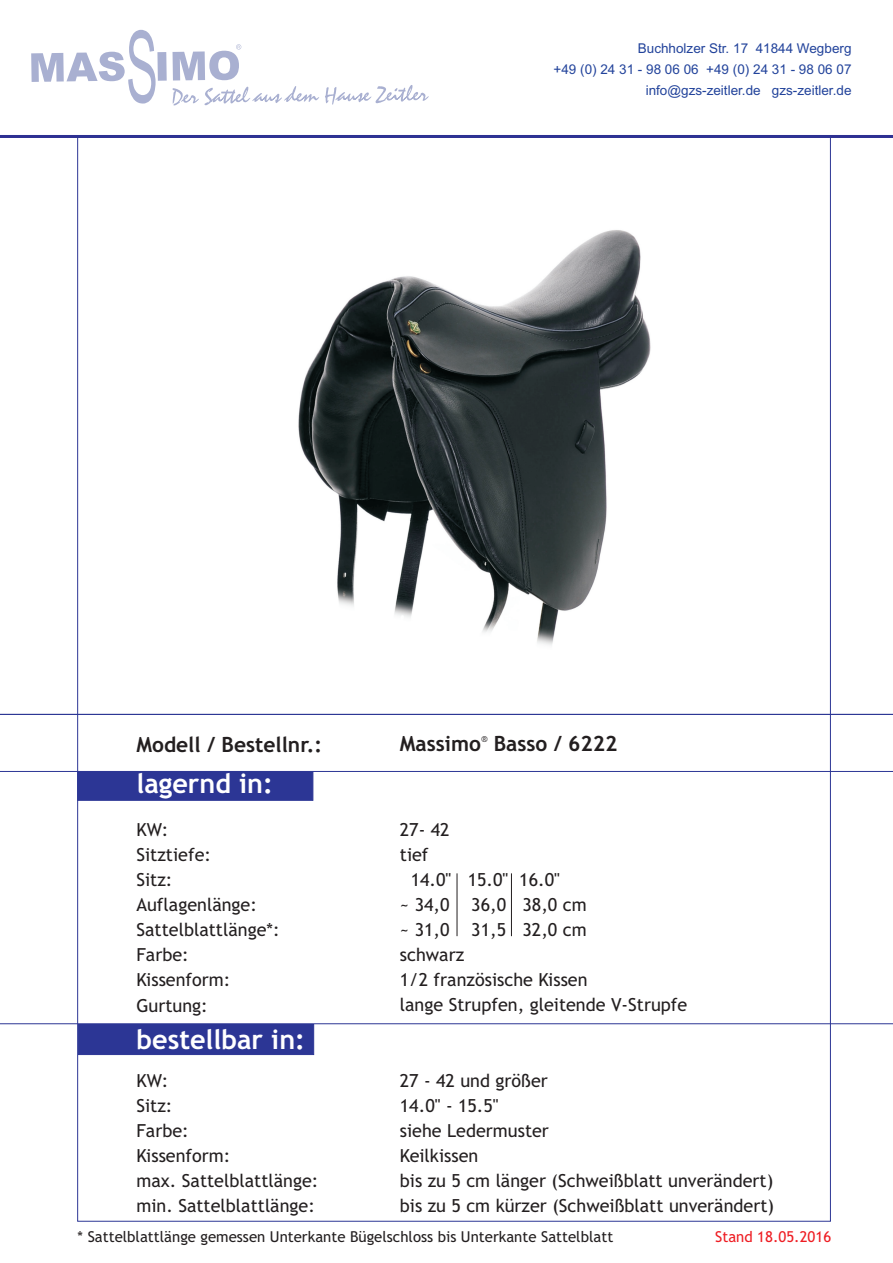
<style>
.page{position:relative;width:893px;height:1263px;background:#fff}
.page>*{position:absolute;margin:0;border:0;box-sizing:border-box;transform-origin:0 0}
.t1{font:700 27px "Trebuchet MS";color:#fff}
.t2{font:700 21px "Trebuchet MS";color:#231f20}
.t3{font:18px/25px "Trebuchet MS";color:#231f20}
.t4{font:15px "Trebuchet MS";color:#231f20}
.t5{font:15px "Trebuchet MS";color:#ee1d23}
.t6{font:13.5px/21.3px "Arial";color:#22439b;text-align:right}
.t7{font:9px "Trebuchet MS";color:#231f20}
</style>
<div class="page">
<svg style="left:0;top:29px;width:893px;height:109px"></svg>
<svg style="left:0;top:714px;width:893px;height:310px"></svg>
<div style="left:79px;top:1024px;width:236px;height:31px;background:#2c3695"></div>
<hr style="left:457px;top:873px;width:1px;height:63px;background:#231f20">
<hr style="left:511px;top:873px;width:1px;height:63px;background:#231f20">
<img style="left:298px;top:230px;width:353px;height:416px">
<p class="t6" style="left:553px;top:39px;width:299px">Buchholzer Str. 17 41844 Wegberg<br>+49 (0) 24 31 - 98 06 06 +49 (0) 24 31 - 98 06 07 info@gzs-zeitler.de gzs-zeitler.de</p>
<p class="t2" style="left:136px;top:736px;width:187px">Modell / Bestellnr.:</p>
<h1 class="t1" style="left:136px;top:773px;width:138px">lagernd in:</h1>
<p class="t3" style="left:136px;top:819px;width:145px">KW:<br>Sitztiefe:<br>Sitz:<br>Auflagenlänge:<br>Sattelblattlänge*:<br>Farbe:<br>Kissenform:<br>Gurtung:</p>
<h1 class="t1" style="left:136px;top:1029px;width:170px">bestellbar in:</h1>
<p class="t2" style="left:400px;top:736px;width:219px">Massimo Basso / 6222</p>
<p class="t7" style="left:481px;top:736px;width:8px">®</p>
<p class="t3" style="left:400px;top:818px;width:51px">27- 42 tief</p>
<p class="t3" style="left:400px;top:869px;width:289px;text-indent:11px">14.0" 15.0" 16.0"<br>~ 34,0 36,0 38,0 cm<br>~ 31,0 31,5 32,0 cm<br>schwarz<br>1/2 französische Kissen<br>lange Strupfen, gleitende V-Strupfe</p>
<p class="t3" style="left:400px;top:1069px;width:376px">27 - 42 und größer<br>14.0" - 15.5"<br>siehe Ledermuster<br>Keilkissen<br>bis zu 5 cm länger (Schweißblatt unverändert) bis zu 5 cm kürzer (Schweißblatt unverändert)</p>
<p class="t3" style="left:136px;top:1069px;width:184px">KW:<br>Sitz:<br>Farbe:<br>Kissenform:<br>max. Sattelblattlänge: min. Sattelblattlänge:</p>
<p class="t4" style="left:78px;top:1230px;width:537px">* Sattelblattlänge gemessen Unterkante Bügelschloss bis Unterkante Sattelblatt</p>
<p class="t5" style="left:715px;top:1230px;width:117px">Stand 18.05.2016</p>
</div>
